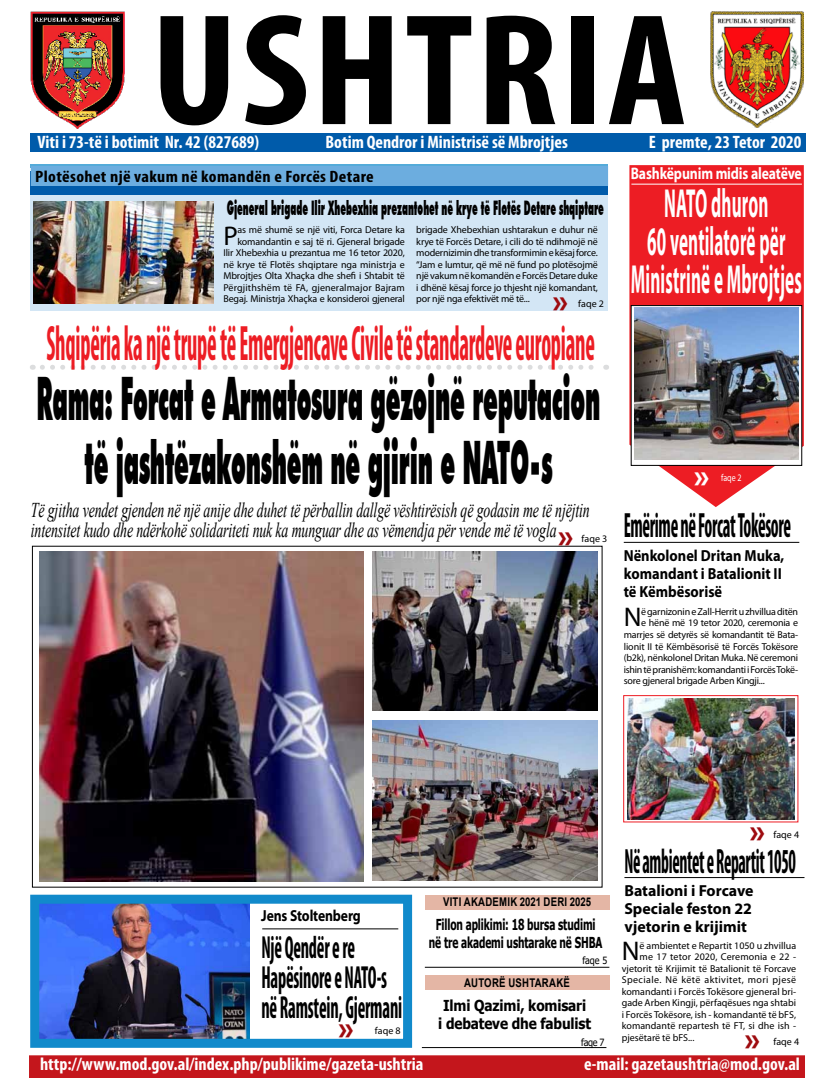
<style>
.page{position:relative;width:818px;height:1078px;background:#fff}
.page>*{position:absolute;margin:0;border:0;box-sizing:border-box;transform-origin:0 0}
.t1{font:700 condensed 160px "Myriad Pro";letter-spacing:.02em;color:#000;scale:1.08 1}
.t2{font:900 60px/64px "Futura BT";letter-spacing:-.01em;color:#000;text-align:center;scale:.38 1}
.t3{font:700 condensed 50px "Myriad Pro";letter-spacing:-.01em;color:#ed1d24;scale:.46 1}
.t4{font:700 40.7px/38px "Myriad Pro";letter-spacing:.01em;color:#fff;text-align:center;scale:.42 1}
.t5{font:700 condensed 35.2px "Myriad Pro";letter-spacing:-.02em;color:#000;scale:.5 1}
.t6{font:700 condensed 35.2px "Myriad Pro";letter-spacing:-.02em;color:#000;scale:.52 1}
.t7{font:700 34px "Myriad Pro";color:#9e0b0f}
.t8{font:700 34px "Myriad Pro";color:#fff}
.t9{font:700 condensed 32px/30px "Myriad Pro";letter-spacing:-.01em;color:#000;scale:.57 1}
.t10{font:27.1px "Myriad Pro";color:#000}
.t11{font:italic 21px/20px "Times New Roman";letter-spacing:-.01em;color:#000;scale:.66 1}
.t12{font:900 20px "Futura BT";color:#000;scale:.44 1}
.t13{font:700 condensed 18px "Myriad Pro";color:#fff}
.t14{font:700 16.7px "Myriad Pro";letter-spacing:-.01em;color:#fff;scale:.82 1}
.t15{font:700 condensed 16.5px "Myriad Pro";letter-spacing:.02em;color:#000;scale:1.09 1}
.t16{font:700 16px/18px "Myriad Pro";color:#000;scale:.9 1}
.t17{font:700 16px/18px "Myriad Pro";color:#000;text-align:justify}
.t18{font:700 16px "Myriad Pro";color:#000;scale:.85 1}
.t19{font:700 15.1px/18px "Tahoma";letter-spacing:-.01em;color:#000;text-align:center;scale:.67 1}
.t20{font:700 15.1px/18px "Tahoma";letter-spacing:-.01em;color:#000;text-align:center;scale:.9 1}
.t21{font:700 12px "Arial";letter-spacing:.025em;color:#000;scale:.8 1}
.t22{font:10px/11.5px "Myriad Pro";letter-spacing:-.01em;color:#000;text-align:right}
.t23{font:10px "Myriad Pro";letter-spacing:.04em;color:#000}
.t24{font:10px "Myriad Pro";letter-spacing:.01em;color:#000}
.t25{font:10px "Tahoma";letter-spacing:-.025em;color:#000;scale:.9 1}
.t26{font:10px "Myriad Pro";color:#fff;scale:.8 1}
</style>
<div class="page">
<img style="left:40px;top:904px;width:209px;height:133px">
<svg style="left:32px;top:546px;width:570px;height:341px"></svg>
<div style="left:30px;top:894px;width:382px;height:153px;border:9px solid #118acb"></div>
<div style="left:31px;top:184px;width:577px;height:126px;background:#d3e6f5"></div>
<hr style="left:31px;top:164px;width:577px;height:4px;background:#54abd9">
<svg style="left:42px;top:365px;width:564px;height:4px"></svg>
<img style="left:30px;top:11px;width:94px;height:117px">
<img style="left:710px;top:11px;width:94px;height:117px">
<div style="left:30px;top:134px;width:775px;height:18px;background:#005baa"></div>
<div style="left:30px;top:1055px;width:774px;height:22px;background:#c4161c"></div>
<div style="left:29px;top:1055px;width:776px;height:22px;border:1px solid #c4161c"></div>
<div style="left:425px;top:894px;width:184px;height:15px;background:#e4b6a5"></div>
<div style="left:425px;top:975px;width:184px;height:14px;background:#e4b6a5"></div>
<hr style="left:425px;top:966px;width:184px;height:1px;background:#000">
<hr style="left:422px;top:1047px;width:184px;height:1px;background:#000">
<hr style="left:262px;top:928px;width:136px;height:1px;background:#000">
<div style="left:31px;top:171px;width:577px;height:23px;background:#005baa"></div>
<div style="left:31px;top:166px;width:577px;height:20px;background:#6caddf"></div>
<svg style="left:629px;top:165px;width:175px;height:342px;fill:#ed1d24"></svg>
<hr style="left:624px;top:542px;width:175px;height:1px;background:#000">
<hr style="left:624px;top:877px;width:180px;height:1px;background:#000">
<svg style="left:631px;top:305px;width:170px;height:160px"></svg>
<svg style="left:623px;top:695px;width:175px;height:127px"></svg>
<img style="left:40px;top:551px;width:323px;height:330px">
<img style="left:372px;top:551px;width:225px;height:159px">
<img style="left:372px;top:720px;width:225px;height:160px">
<img style="left:34px;top:201px;width:179px;height:102px">
<img style="left:627px;top:698px;width:167px;height:121px">
<hr style="left:631px;top:184px;width:171px;height:1px;background:#fff">
<img style="left:634px;top:307px;width:164px;height:152px">
<h1 class="t1" style="left:151px;top:-29px;width:497px">ushtria</h1>
<h3 class="t13" style="left:326px;top:131px;width:244px">Botim Qendror i Ministrisë së Mbrojtjes</h3>
<h3 class="t13" style="left:649px;top:131px;width:154px">E premte, 23 Tetor 2020</h3>
<h3 class="t13" style="left:38px;top:131px;width:223px">Viti i 73-të i botimit Nr. 42 (827689)</h3>
<h3 class="t15" style="left:35px;top:166px;width:312px">Plotësohet një vakum në komandën e Forcës Detare</h3>
<h3 class="t12" style="left:227px;top:196px;width:859px">Gjeneral brigade Ilir Xhebexhia prezantohet në krye të Flotës Detare shqiptare</h3>
<p class="t22" style="left:223px;top:224px;width:183px">as më shumë se një viti, Forca Detare ka komandantin e saj të ri. Gjeneral brigade<br>Ilir Xhebexhia u prezantua me 16 tetor 2020, në krye të Flotës shqiptare nga ministrja e Mbrojtjes Olta Xhaçka dhe shefi i Shtabit të Përgjithshëm të FA, gjeneralmajor Bajram Begaj. Ministrja Xhaçka e konsideroi gjeneral</p>
<p class="t22" style="left:416px;top:224px;width:183px;text-align:justify">brigade Xhebexhian ushtarakun e duhur në krye të Forcës Detare, i cili do të ndihmojë në modernizimin dhe transformimin e kësaj force. “Jam e lumtur, që më në fund po plotësojmë një vakum në komandën e Forcës Detare duke i dhënë kësaj force jo thjesht një komandant, por një nga efektivët më të...</p>
<h3 class="t10" style="left:223px;top:219px;width:16px">P</h3>
<h3 class="t7" style="left:552px;top:281px;width:17px">»</h3>
<p class="t22" style="left:578px;top:298px;width:27px">faqe 2</p>
<h3 class="t3" style="left:46px;top:312px;width:1194px">Shqipëria ka një trupë të Emergjencave Civile të standardeve europiane</h3>
<h2 class="t2" style="left:36px;top:366px;width:1485px">Rama: Forcat e Armatosura gëzojnë reputacion të jashtëzakonshëm në gjirin e NATO-s</h2>
<h3 class="t11" style="left:31px;top:499px;width:848px">Të gjitha vendet gjenden në një anije dhe duhet të përballin dallgë vështirësish që godasin me të njëjtin intensitet kudo dhe ndërkohë solidariteti nuk ka munguar dhe as vëmendja për vende më të vogla</h3>
<h3 class="t7" style="left:557px;top:516px;width:17px">»</h3>
<p class="t22" style="left:581px;top:532px;width:27px">faqe 3</p>
<h3 class="t14" style="left:631px;top:162px;width:210px">Bashkëpunim midis aleatëve</h3>
<h3 class="t4" style="left:631px;top:182px;width:409px">NATO dhuron<br>60 ventilatorë për<br>Ministrinë e Mbrojtjes</h3>
<h3 class="t8" style="left:694px;top:456px;width:17px">»</h3>
<p class="t26" style="left:721px;top:471px;width:27px">faqe 2</p>
<h3 class="t6" style="left:624px;top:503px;width:323px">Emërime në Forcat Tokësore</h3>
<h3 class="t16" style="left:624px;top:546px;width:180px">Nënkolonel Dritan Muka, komandant i Batalionit II të Këmbësorisë</h3>
<h3 class="t10" style="left:624px;top:600px;width:19px">N</h3>
<p class="t22" style="left:641px;top:605px;width:159px">ë garnizonin e Zall-Herrit u zhvillua ditën</p>
<p class="t22" style="left:641px;top:617px;width:159px">e hënë më 19 tetor 2020, ceremonia e</p>
<p class="t22" style="left:624px;top:628px;width:176px">marrjes së detyrës së komandantit të Bata-</p>
<p class="t22" style="left:624px;top:640px;width:176px">lionit II të Këmbësorisë të Forcës Tokësore</p>
<p class="t22" style="left:624px;top:651px;width:176px">(b2k), nënkolonel Dritan Muka. Në ceremoni</p>
<p class="t22" style="left:624px;top:663px;width:176px">ishin të pranishëm: komandanti i Forcës Tokë-</p>
<p class="t22" style="left:624px;top:674px;width:142px">sore gjeneral brigade Arben Kingji...</p>
<h3 class="t18" style="left:261px;top:904px;width:119px">Jens Stoltenberg</h3>
<h3 class="t9" style="left:261px;top:931px;width:249px">Një Qendër e re<br>Hapësinore e NATO-s në Ramstein, Gjermani</h3>
<h3 class="t7" style="left:338px;top:1008px;width:17px">»</h3>
<p class="t22" style="left:375px;top:1024px;width:27px">faqe 8</p>
<p class="t21" style="left:443px;top:893px;width:186px">VITI AKADEMIK 2021 DERI 2025</p>
<h3 class="t19" style="left:429px;top:915px;width:260px">Fillon aplikimi: 18 bursa studimi në tre akademi ushtarake në SHBA</h3>
<p class="t25" style="left:582px;top:953px;width:29px">faqe 5</p>
<p class="t21" style="left:464px;top:973px;width:134px">AUTORË USHTARAKË</p>
<h3 class="t20" style="left:438px;top:997px;width:171px">Ilmi Qazimi, komisari<br>i debateve dhe fabulist</h3>
<p class="t25" style="left:581px;top:1035px;width:27px">faqe 7</p>
<h3 class="t7" style="left:749px;top:811px;width:17px">»</h3>
<p class="t22" style="left:773px;top:828px;width:27px">faqe 4</p>
<h3 class="t5" style="left:624px;top:838px;width:345px">Në ambientet e Repartit 1050</h3>
<h3 class="t17" style="left:624px;top:881px;width:131px">Batalioni i Forcave Speciale feston 22 vjetorin e krijimit</h3>
<h3 class="t10" style="left:622px;top:934px;width:19px">N</h3>
<p class="t22" style="left:639px;top:939px;width:158px">ë ambientet e Repartit 1050 u zhvillua</p>
<p class="t24" style="left:639px;top:950px;width:158px">me 17 tetor 2020, Ceremonia e 22 -</p>
<p class="t22" style="left:622px;top:962px;width:176px">vjetorit të Krijimit të Batalionit të Forcave</p>
<p class="t23" style="left:622px;top:973px;width:176px">Speciale. Në këtë aktivitet, mori pjesë</p>
<p class="t22" style="left:622px;top:985px;width:176px">komandanti i Forcës Tokësore gjeneral bri-</p>
<p class="t22" style="left:622px;top:996px;width:176px">gade Arben Kingji, përfaqësues nga shtabi</p>
<p class="t22" style="left:622px;top:1008px;width:176px">i Forcës Tokësore, ish - komandantë të bFS,</p>
<p class="t22" style="left:622px;top:1019px;width:176px">komandantë repartesh të FT, si dhe ish -</p>
<p class="t22" style="left:622px;top:1031px;width:74px">pjesëtarë të bFS...</p>
<h3 class="t7" style="left:744px;top:1018px;width:17px">»</h3>
<p class="t22" style="left:773px;top:1035px;width:27px">faqe 4</p>
<h3 class="t13" style="left:40px;top:1052px;width:385px">http://www.mod.gov.al/index.php/publikime/gazeta-ushtria</h3>
<h3 class="t13" style="left:584px;top:1052px;width:217px">e-mail: gazetaushtria@mod.gov.al</h3>
</div>
